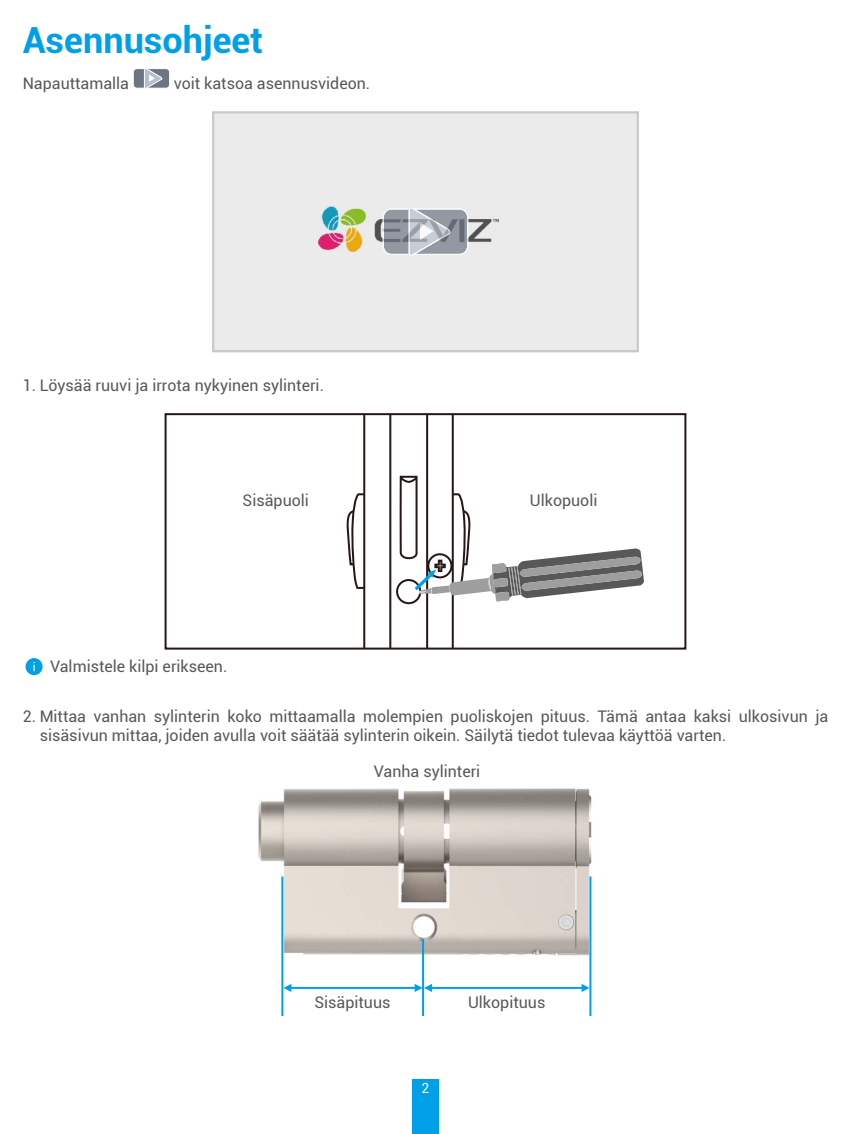
<style>
.page{position:relative;width:851px;height:1134px;background:#fff}
.page>*{position:absolute;margin:0;border:0;box-sizing:border-box;transform-origin:0 0}
.t1{font:700 36px "Roboto";color:#00a0e9}
.t2{font:16px/19.2px "Roboto";color:#595757}
.t3{font:14px "Roboto";color:#fff}
</style>
<div class="page">
<div style="left:412px;top:1079px;width:27px;height:55px;background:#00a0e9"></div>
<div style="left:133px;top:69px;width:36px;height:19px;background:#6e7582;border-radius:4px"></div>
<div style="left:133px;top:68px;width:37px;height:20px;border:1px solid #fff;border-radius:4px"></div>
<svg style="left:144px;top:68px;width:18px;height:20px"></svg>
<div style="left:212px;top:111px;width:426px;height:241px;background:#ebebeb"></div>
<img style="left:382px;top:208px;width:86px;height:47px">
<img style="left:408px;top:208px;width:42px;height:48px">
<img style="left:420px;top:222px;width:13px;height:18px">
<svg style="left:346px;top:416px;width:298px;height:231px"></svg>
<div style="left:164px;top:413px;width:522px;height:237px;border:2px solid #241714"></div>
<div style="left:26px;top:658px;width:17px;height:17px;background:#00a0e9;border-radius:50%"></div>
<svg style="left:33px;top:662px;width:2px;height:9px"></svg>
<img style="left:258px;top:788px;width:334px;height:168px">
<hr style="left:281px;top:876px;width:2px;height:140px;background:#00a0e9">
<hr style="left:589px;top:876px;width:2px;height:140px;background:#00a0e9">
<hr style="left:422px;top:939px;width:2px;height:77px;background:#00a0e9">
<hr style="left:291px;top:987px;width:127px;height:2px;background:#00a0e9">
<hr style="left:431px;top:987px;width:151px;height:2px;background:#00a0e9">
<svg style="left:283px;top:984px;width:8px;height:8px"></svg>
<svg style="left:414px;top:984px;width:18px;height:8px"></svg>
<svg style="left:581px;top:984px;width:8px;height:8px"></svg>
<h1 class="t1" style="left:23px;top:15px;width:242px">Asennusohjeet</h1>
<p class="t2" style="left:23px;top:73px;width:108px">Napauttamalla</p>
<p class="t2" style="left:174px;top:73px;width:198px">voit katsoa asennusvideon.</p>
<p class="t2" style="left:23px;top:375px;width:303px">1. Löysää ruuvi ja irrota nykyinen sylinteri.</p>
<p class="t2" style="left:242px;top:490px;width:68px">Sisäpuoli</p>
<p class="t2" style="left:530px;top:490px;width:69px">Ulkopuoli</p>
<p class="t2" style="left:50px;top:656px;width:179px">Valmistele kilpi erikseen.</p>
<p class="t2" style="left:40px;top:706px;width:790px;text-indent:-17px">2. Mittaa vanhan sylinterin koko mittaamalla molempien puoliskojen pituus. Tämä antaa kaksi ulkosivun ja sisäsivun mittaa, joiden avulla voit säätää sylinterin oikein. Säilytä tiedot tulevaa käyttöä varten.</p>
<p class="t2" style="left:374px;top:761px;width:108px">Vanha sylinteri</p>
<p class="t2" style="left:314px;top:992px;width:78px">Sisäpituus</p>
<p class="t2" style="left:468px;top:992px;width:79px">Ulkopituus</p>
<p class="t3" style="left:421px;top:1078px;width:9px">2</p>
</div>
